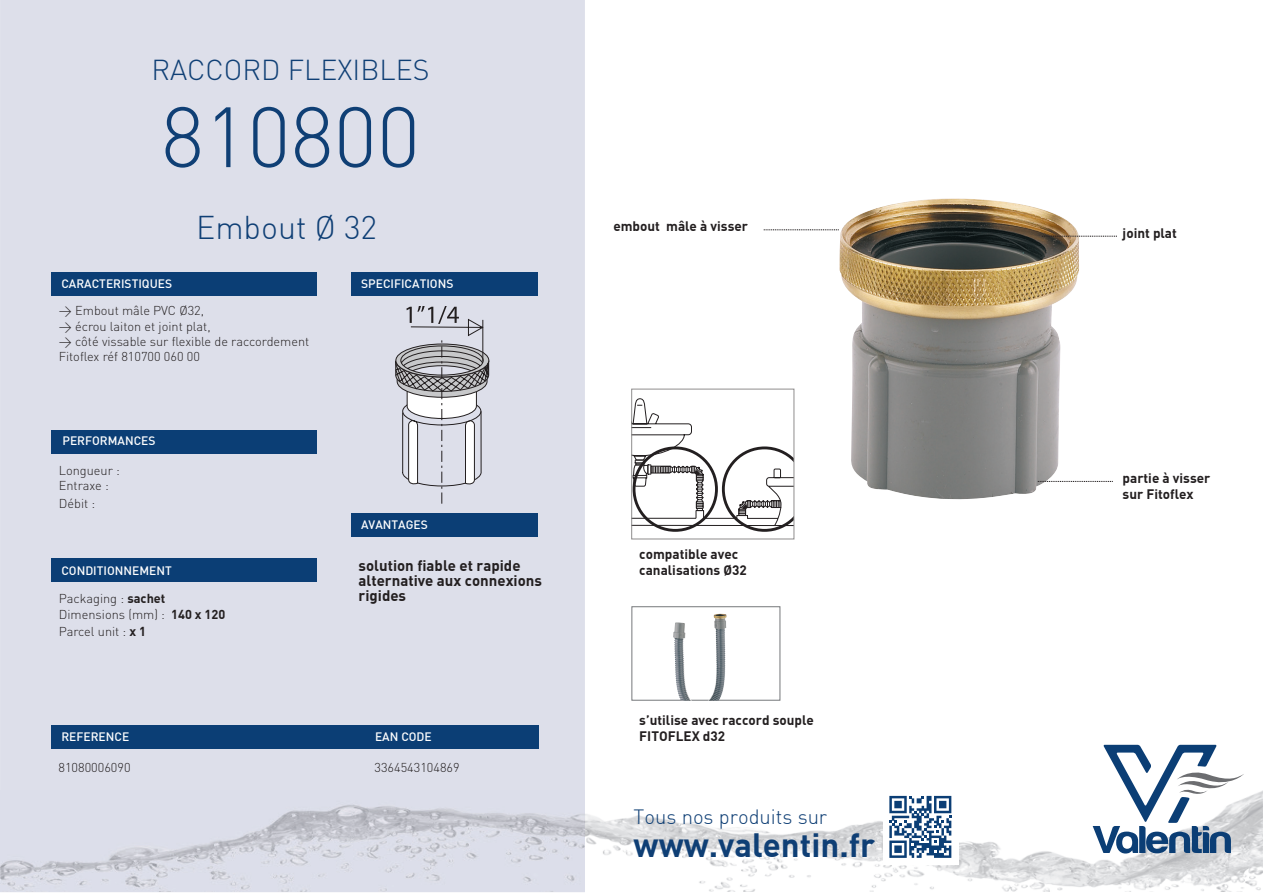
<style>
.page{position:relative;width:1263px;height:893px;background:#fff}
.page>*{position:absolute;margin:0;border:0;box-sizing:border-box;transform-origin:0 0}
.t1{font:300 84px "DIN";color:#0f3f75}
.t2{font:33px "DINBOLD Bold";color:#0f3f75}
.t3{font:32.25px "DINLIGHT Light";color:#0f3f75}
.t4{font:300 28.5px "DIN";color:#0f3f75}
.t5{font:20.25px "DINLIGHT Light";color:#0f3f75}
.t6{font:15px/15px "DINBOLD Bold";color:#231f20}
.t7{font:13.5px/16.2px "DINBOLD Bold";color:#231f20}
.t8{font:300 12.75px/15.3px "DIN";color:#231f20}
.t9{font:12px "DINMEDIUM Medium";color:#fff}
.s1{font-family:"DINBOLD Bold";font-weight:400}
</style>
<div class="page">
<div style="left:0;top:0;width:585px;height:790px;background:#dddfea"></div>
<img style="left:0;top:790px;width:1263px;height:102px">
<div style="left:51px;top:725px;width:487px;height:23px;background:#0b3e75"></div>
<div style="left:51px;top:558px;width:265px;height:24px;background:#0b3e75"></div>
<div style="left:51px;top:430px;width:265px;height:24px;background:#0b3e75"></div>
<div style="left:51px;top:272px;width:265px;height:24px;background:#0b3e75"></div>
<div style="left:351px;top:272px;width:186px;height:24px;background:#0b3e75"></div>
<div style="left:351px;top:513px;width:186px;height:24px;background:#0b3e75"></div>
<svg style="left:1093px;top:745px;width:151px;height:108px"></svg>
<svg style="left:764px;top:230px;width:75px;height:1px"></svg>
<div style="left:883px;top:789px;width:75px;height:75px;background:#fff"></div>
<svg style="left:889px;top:796px;width:62px;height:62px"></svg>
<svg style="left:395px;top:307px;width:94px;height:197px;background:#c4c4cc"></svg>
<div style="left:631px;top:606px;width:149px;height:95px;border:1px solid #76787b"></div>
<img style="left:839px;top:198px;width:240px;height:302px">
<img style="left:712px;top:614px;width:8px;height:82px">
<svg style="left:633px;top:398px;width:159px;height:134px"></svg>
<div style="left:631px;top:389px;width:163px;height:150px;border:1px solid #8f8d8d"></div>
<svg style="left:1042px;top:236px;width:75px;height:1px"></svg>
<svg style="left:1038px;top:481px;width:75px;height:1px"></svg>
<p class="t4" style="left:151px;top:52px;width:280px">RACCORD FLEXIBLES</p>
<p class="t1" style="left:161px;top:85px;width:261px">810800</p>
<p class="t3" style="left:196px;top:208px;width:183px">Embout Ø 32</p>
<p class="t9" style="left:361px;top:276px;width:94px">SPECIFICATIONS</p>
<p class="t9" style="left:61px;top:276px;width:112px">CARACTERISTIQUES</p>
<p class="t8" style="left:59px;top:303px;width:147px">&gt; Embout mâle PVC Ø32,</p>
<p class="t8" style="left:59px;top:318px;width:153px">&gt; écrou laiton et joint plat,</p>
<p class="t8" style="left:59px;top:334px;width:252px">&gt; côté vissable sur flexible de raccordement<br>Fitoflex réf 810700 060 00</p>
<p class="t9" style="left:62px;top:433px;width:95px">PERFORMANCES</p>
<p class="t8" style="left:59px;top:463px;width:63px">Longueur :<br>Entraxe :</p>
<p class="t8" style="left:59px;top:496px;width:38px">Débit :</p>
<p class="t9" style="left:61px;top:563px;width:112px">CONDITIONNEMENT</p>
<p class="t8" style="left:59px;top:591px;width:108px">Packaging : <span class="s1">sachet</span></p>
<p class="t8" style="left:59px;top:607px;width:168px">Dimensions (mm) : <span class="s1">140 x 120</span></p>
<p class="t8" style="left:59px;top:624px;width:89px">Parcel unit : <span class="s1">x 1</span></p>
<p class="t9" style="left:361px;top:517px;width:68px">AVANTAGES</p>
<p class="t6" style="left:359px;top:557px;width:163px">solution fiable et rapide</p>
<p class="t6" style="left:359px;top:573px;width:185px">alternative aux connexions rigides</p>
<p class="t9" style="left:61px;top:729px;width:69px">REFERENCE</p>
<p class="t9" style="left:375px;top:729px;width:58px">EAN CODE</p>
<p class="t8" style="left:59px;top:760px;width:74px">81080006090</p>
<p class="t8" style="left:374px;top:760px;width:87px">3364543104869</p>
<p class="t7" style="left:613px;top:217px;width:136px">embout mâle à visser</p>
<p class="t7" style="left:639px;top:545px;width:101px">compatible avec</p>
<p class="t7" style="left:639px;top:561px;width:109px">canalisations Ø32</p>
<p class="t7" style="left:639px;top:711px;width:176px">s’utilise avec raccord souple<br>FITOFLEX d32</p>
<p class="t5" style="left:634px;top:804px;width:195px">Tous nos produits sur</p>
<p class="t2" style="left:634px;top:823px;width:243px">www.valentin.fr</p>
<p class="t7" style="left:1123px;top:224px;width:56px">joint plat</p>
<p class="t7" style="left:1123px;top:469px;width:89px">partie à visser</p>
<p class="t7" style="left:1123px;top:486px;width:73px">sur Fitoflex</p>
</div>
